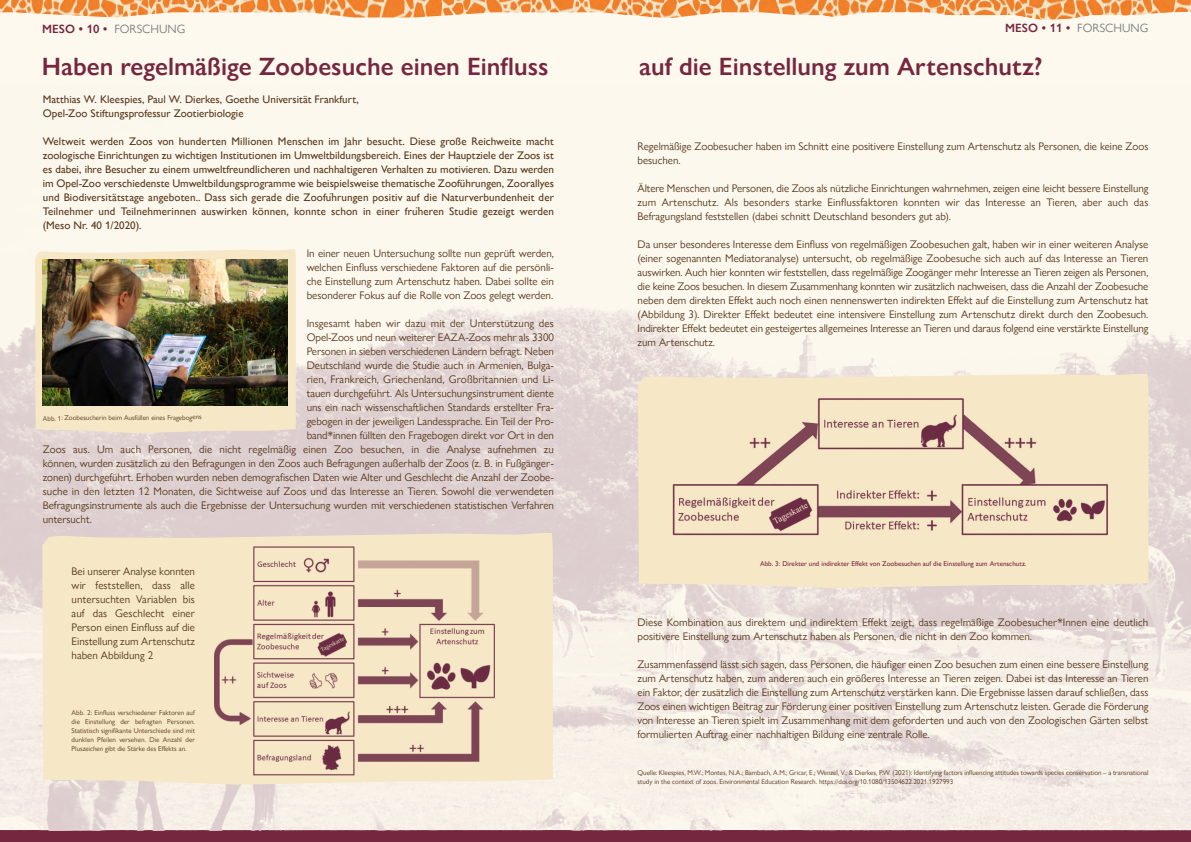
<style>
.page{position:relative;width:1191px;height:842px;background:#fdf9ee}
.page>*{position:absolute;margin:0;border:0;box-sizing:border-box;transform-origin:0 0}
.t1{font:600 25px "Gill Sans Nova";color:#762740}
.t2{font:12px "Gill Sans Nova";color:#7b8080}
.t3{font:11px/14px "Gill Sans Nova";color:#57391f;text-align:justify}
.t4{font:500 11px/14px "Gill Sans Nova";color:#57391f}
.t5{font:7px/9px "Gill Sans Nova";color:#57391f}
.t6{font:500 7px "Gill Sans Nova";color:#762740}
.s1{font-weight:600;color:#762740}
.s2{font-family:"Microsoft Sans Serif";font-weight:400}
</style>
<div class="page">
<img style="left:0;top:0;width:1191px;height:11px">
<svg style="left:0;top:11px;width:584px;height:7px"></svg>
<div style="left:0;top:831px;width:1191px;height:11px;background:#762740"></div>
<svg style="left:584px;top:10px;width:607px;height:10px"></svg>
<img style="left:0;top:307px;width:1191px;height:524px">
<svg style="left:35px;top:249px;width:261px;height:184px;background:#f5e7c9"></svg>
<img style="left:42px;top:259px;width:246px;height:147px">
<div style="left:42px;top:533px;width:511px;height:252px;background:#f6e7c7"></div>
<img style="left:189px;top:539px;width:343px;height:257px">
<svg style="left:638px;top:374px;width:510px;height:214px;background:#f4e5c9"></svg>
<img style="left:655px;top:382px;width:476px;height:181px">
<p class="t2" style="left:1005px;top:19px;width:145px"><span class="s1">MESO • 11 •</span> FORSCHUNG</p>
<p class="t2" style="left:42px;top:19px;width:145px"><span class="s1">MESO • 10 •</span> FORSCHUNG</p>
<h1 class="t1" style="left:42px;top:47px;width:508px">Haben regelmäßige Zoobesuche einen Einfluss</h1>
<h1 class="t1" style="left:639px;top:47px;width:405px">auf die Einstellung zum Artenschutz?</h1>
<p class="t2" style="left:1049px;top:19px;width:100px"><span class="s1">9 •</span> TIERPORTRAIT</p>
<p class="t4" style="left:43px;top:92px;width:317px">Matthias W. Kleespies, Paul W. Dierkes, Goethe Universität Frankfurt,<br>Opel-Zoo Stiftungsprofessur Zootierbiologie</p>
<p class="t4" style="left:43px;top:134px;width:513px;text-align:justify">Weltweit werden Zoos von hunderten Millionen Menschen im Jahr besucht. Diese große Reichweite macht zoologische Einrichtungen zu wichtigen Institutionen im Umweltbildungsbereich. Eines der Hauptziele der Zoos ist es dabei, ihre Besucher zu einem umweltfreundlicheren und nachhaltigeren Verhalten zu motivieren. Dazu werden im Opel-Zoo verschiedenste Umweltbildungsprogramme wie beispielsweise thematische Zooführungen, Zoorallyes und Biodiversitätstage angeboten.. Dass sich gerade die Zoofu<span class="s2">̈</span>hrungen positiv auf die Naturverbundenheit der Teilnehmer und Teilnehmerinnen auswirken können, konnte schon in einer fru<span class="s2">̈</span>heren Studie gezeigt werden (Meso Nr. 40 1/2020).</p>
<p class="t3" style="left:307px;top:246px;width:249px">In einer neuen Untersuchung sollte nun geprüft werden, welchen Einfluss verschiedene Faktoren auf die persönli&shy;che Einstellung zum Artenschutz haben. Dabei sollte ein besonderer Fokus auf die Rolle von Zoos gelegt werden.</p>
<p class="t3" style="left:307px;top:316px;width:249px">Insgesamt haben wir dazu mit der Unterstützung des</p>
<p class="t3" style="left:307px;top:330px;width:249px">Opel-Zoos und neun weiterer EAZA-Zoos mehr als 3300</p>
<p class="t3" style="left:307px;top:344px;width:249px">Personen in sieben verschiedenen Ländern befragt. Neben</p>
<p class="t3" style="left:307px;top:358px;width:249px">Deutschland wurde die Studie auch in Armenien, Bulga-</p>
<p class="t3" style="left:307px;top:372px;width:249px">rien, Frankreich, Griechenland, Großbritannien und Li-</p>
<p class="t3" style="left:307px;top:386px;width:249px">tauen durchgeführt. Als Untersuchungsinstrument diente</p>
<p class="t3" style="left:307px;top:400px;width:249px">uns ein nach wissenschaftlichen Standards erstellter Fra-</p>
<p class="t3" style="left:307px;top:414px;width:249px">gebogen in der jeweiligen Landessprache. Ein Teil der Pro-</p>
<p class="t3" style="left:307px;top:428px;width:249px">band*innen füllten den Fragebogen direkt vor Ort in den</p>
<p class="t3" style="left:43px;top:442px;width:512px">Zoos aus. Um auch Personen, die nicht regelmäßig einen Zoo besuchen, in die Analyse aufnehmen zu</p>
<p class="t3" style="left:43px;top:456px;width:513px">können, wurden zusätzlich zu den Befragungen in den Zoos auch Befragungen außerhalb der Zoos (z. B. in Fußgänger-</p>
<p class="t3" style="left:43px;top:470px;width:512px">zonen) durchgeführt. Erhoben wurden neben demografischen Daten wie Alter und Geschlecht die Anzahl der Zoobe-</p>
<p class="t3" style="left:43px;top:484px;width:512px">suche in den letzten 12 Monaten, die Sichtweise auf Zoos und das Interesse an Tieren. Sowohl die verwendeten</p>
<p class="t3" style="left:43px;top:498px;width:512px">Befragungsinstrumente als auch die Ergebnisse der Untersuchung wurden mit verschiedenen statistischen Verfahren</p>
<p class="t3" style="left:43px;top:512px;width:51px">untersucht.</p>
<p class="t5" style="left:43px;top:413px;width:160px">Abb. 1: Zoobesucherin beim Ausfüllen eines Fragebogens</p>
<p class="t3" style="left:72px;top:563px;width:125px">Bei unserer Analyse konnten wir feststellen, dass alle untersuchten Variablen bis auf das Geschlecht einer Person einen Einfluss auf die Einstellung zum Artenschutz haben Abbildung 2</p>
<p class="t5" style="left:72px;top:708px;width:125px;text-align:justify">Abb. 2: Einfluss verschiedener Faktoren auf die Einstellung der befragten Personen.<br>Statistisch signifikante Unterschiede sind mit dunklen Pfeilen versehen. Die Anzahl der Pluszeichen gibt die Stärke des Effekts an.</p>
<p class="t3" style="left:637px;top:138px;width:512px">Regelmäßige Zoobesucher haben im Schnitt eine positivere Einstellung zum Artenschutz als Personen, die keine Zoos besuchen.</p>
<p class="t3" style="left:637px;top:180px;width:512px">Ältere Menschen und Personen, die Zoos als nützliche Einrichtungen wahrnehmen, zeigen eine leicht bessere Einstellung zum Artenschutz. Als besonders starke Einflussfaktoren konnten wir das Interesse an Tieren, aber auch das Befragungsland feststellen (dabei schnitt Deutschland besonders gut ab).</p>
<p class="t3" style="left:637px;top:236px;width:512px">Da unser besonderes Interesse dem Einfluss von regelmäßigen Zoobesuchen galt, haben wir in einer weiteren Analyse (einer sogenannten Mediatoranalyse) untersucht, ob regelmäßige Zoobesuche sich auch auf das Interesse an Tieren auswirken. Auch hier konnten wir feststellen, dass regelmäßige Zoogänger mehr Interesse an Tieren zeigen als Personen, die keine Zoos besuchen. In diesem Zusammenhang konnten wir zusätzlich nachweisen, dass die Anzahl der Zoobesuche neben dem direkten Effekt auch noch einen nennenswerten indirekten Effekt auf die Einstellung zum Artenschutz hat (Abbildung 3). Direkter Effekt bedeutet eine intensivere Einstellung zum Artenschutz direkt durch den Zoobesuch.<br>Indirekter Effekt bedeutet ein gesteigertes allgemeines Interesse an Tieren und daraus folgend eine verstärkte Einstellung zum Artenschutz.</p>
<p class="t6" style="left:760px;top:558px;width:268px">Abb. 3: Direkter und indirekter Effekt von Zoobesuchen auf die Einstellung zum Artenschutz.</p>
<p class="t3" style="left:637px;top:614px;width:512px">Diese Kombination aus direktem und indirektem Effekt zeigt, dass regelmäßige Zoobesucher*Innen eine deutlich positivere Einstellung zum Artenschutz haben als Personen, die nicht in den Zoo kommen.</p>
<p class="t3" style="left:637px;top:656px;width:512px">Zusammenfassend lässt sich sagen, dass Personen, die häufiger einen Zoo besuchen zum einen eine bessere Einstellung zum Artenschutz haben, zum anderen auch ein größeres Interesse an Tieren zeigen. Dabei ist das Interesse an Tieren ein Faktor, der zusätzlich die Einstellung zum Artenschutz verstärken kann. Die Ergebnisse lassen darauf schließen, dass Zoos einen wichtigen Beitrag zur Förderung einer positiven Einstellung zum Artenschutz leisten. Gerade die Förderung von Interesse an Tieren spielt im Zusammenhang mit dem geforderten und auch von den Zoologischen Gärten selbst formulierten Auftrag einer nachhaltigen Bildung eine zentrale Rolle.</p>
<p class="t5" style="left:637px;top:767px;width:512px">Quelle: Kleespies, M.W.; Montes, N.A.; Bambach, A.M.; Gricar, E.; Wenzel, V.; &amp; Dierkes, P.W. (2021): Identifying factors influencing attitudes towards species conservation – a transnational study in the context of zoos. Environmental Education Research. https://doi.org/10.1080/13504622.2021.1927993</p>
</div>
